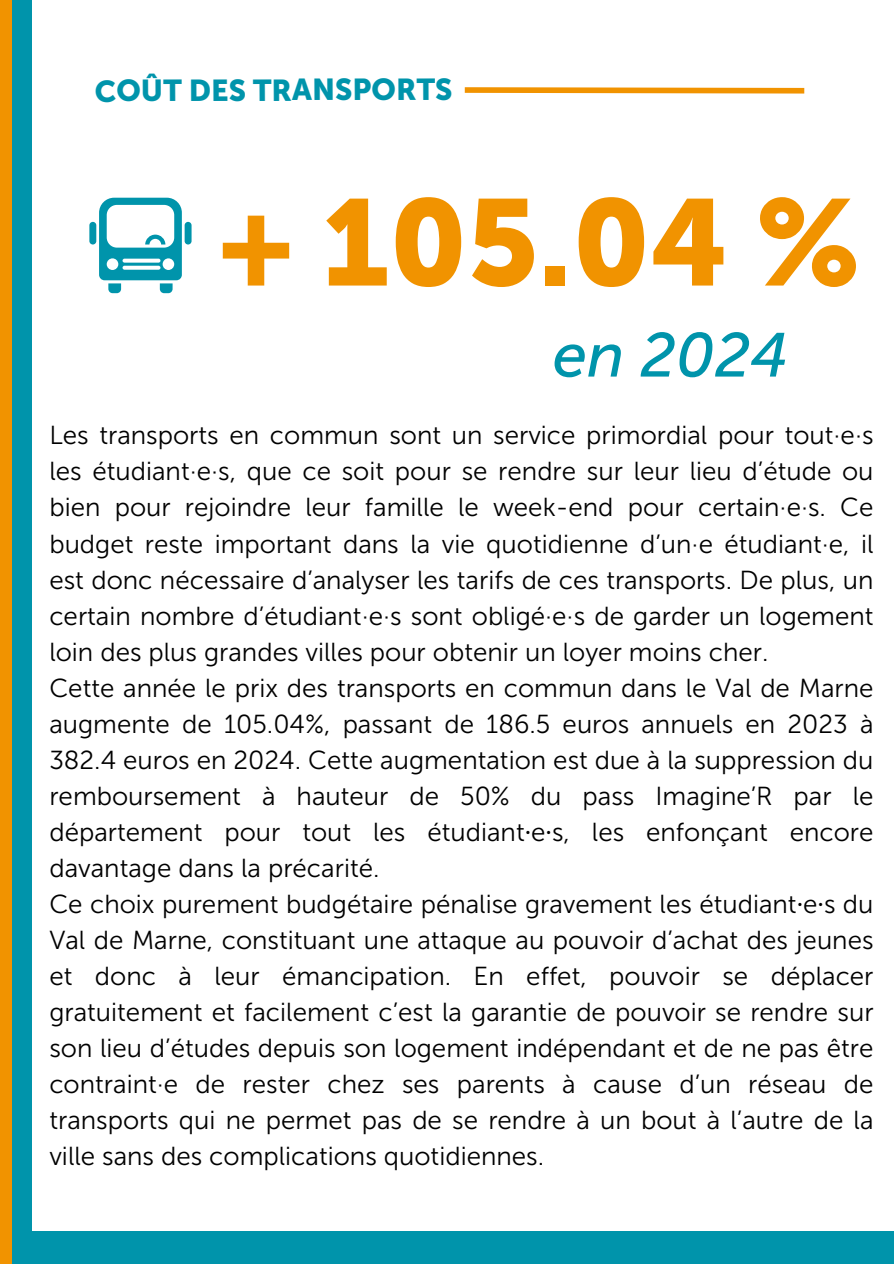
<style>
.page{position:relative;width:894px;height:1264px;background:#fff}
.page>*{position:absolute;margin:0;border:0;box-sizing:border-box;transform-origin:0 0}
.t1{font:121.5px "Museo Sans 900";color:#f19300}
.t2{font:italic 61.95px "Museo Sans 500";color:#0094ab}
.t3{font:30px "Museo Sans 900";letter-spacing:-.005em;color:#0094ab}
.t4{font:25.95px/36px "Museo Sans 300";color:#000;text-align:justify}
.s1{font-family:"Liberation Serif"}
</style>
<div class="page">
<div style="left:0;top:0;width:14px;height:1263px;background:#f19300"></div>
<div style="left:12px;top:0;width:20px;height:1263px;background:#0094ab"></div>
<svg style="left:464px;top:87px;width:341px;height:7px;background:#f3a832"></svg>
<svg style="left:99px;top:198px;width:83px;height:95px"></svg>
<div style="left:89px;top:222px;width:7px;height:22px;background:#0094ab;border-radius:3px"></div>
<div style="left:184px;top:222px;width:7px;height:22px;background:#0094ab;border-radius:3px"></div>
<div style="left:31px;top:1230px;width:862px;height:33px;background:#0094ab"></div>
<h3 class="t3" style="left:95px;top:72px;width:359px">COÛT DES TRANSPORTS</h3>
<p class="t1" style="left:218px;top:171px;width:643px">+ 105.04 %</p>
<p class="t2" style="left:552px;top:318px;width:236px">en 2024</p>
<h1 class="t4" style="left:49px;top:417px;width:825px">Les transports en commun sont un service primordial pour tout·e·s les étudiant·e·s, que ce soit pour se rendre sur leur lieu d’étude ou bien pour rejoindre leur famille le week-end pour certain·e·s. Ce budget reste important dans la vie quotidienne d’un·e étudiant·e, il est donc nécessaire d’analyser les tarifs de ces transports. De plus, un certain nombre d’étudiant·e·s sont obligé·e·s de garder un logement loin des plus grandes villes pour obtenir un loyer moins cher.</h1>
<p class="t4" style="left:49px;top:670px;width:825px">Cette année le prix des transports en commun dans le Val de Marne augmente de 105.04%, passant de 186.5 euros annuels en 2023 à 382.4 euros en 2024. Cette augmentation est due à la suppression du remboursement à hauteur de 50% du pass Imagine’R par le département pour tout les étudiant<span class="s1">∙</span>e<span class="s1">∙</span>s, les enfonçant encore davantage dans la précarité.</p>
<h2 class="t4" style="left:49px;top:886px;width:825px">Ce choix purement budgétaire pénalise gravement les étudiant<span class="s1">∙</span>e<span class="s1">∙</span>s du Val de Marne, constituant une attaque au pouvoir d’achat des jeunes et donc à leur émancipation. En effet, pouvoir se déplacer gratuitement et facilement c’est la garantie de pouvoir se rendre sur son lieu d’études depuis son logement indépendant et de ne pas être contraint·e de rester chez ses parents à cause d’un réseau de transports qui ne permet pas de se rendre à un bout à l’autre de la ville sans des complications quotidiennes.</h2>
</div>
